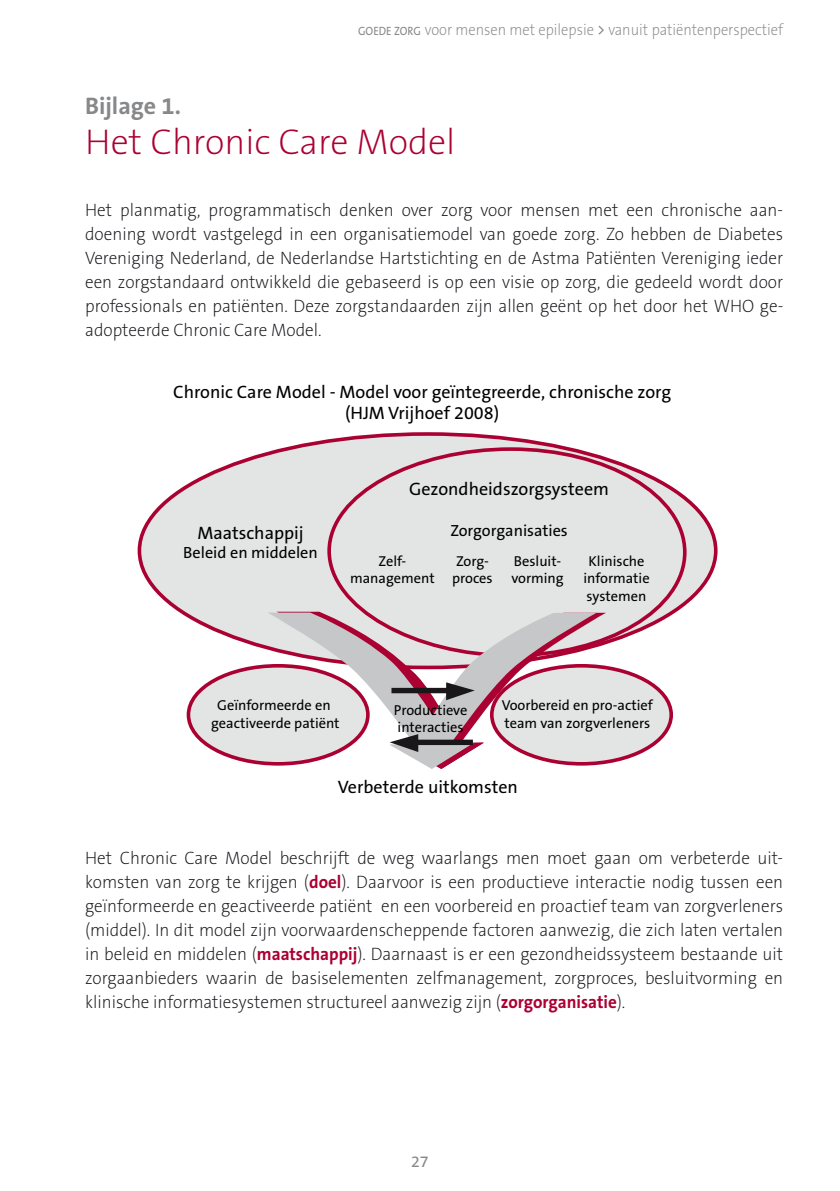
<style>
.page{position:relative;width:840px;height:1191px;background:#fff}
.page>*{position:absolute;margin:0;border:0;box-sizing:border-box;transform-origin:0 0}
.t1{font:200 36px "The Sans B2";color:#ab0132}
.t2{font:700 24px "The Sans B7";color:#87888a}
.t3{font:200 18px/24px "The Sans B2";color:#1a171c;text-align:justify;scale:.95 1}
.t4{font:18px/21.6px "The Sans B5 Plain";color:#000;text-align:center}
.t5{font:16.2px "The Sans B5 Plain";color:#000}
.t6{font:200 16px "The Sans B2";color:#87888a;scale:.91 1}
.t7{font:16px "The Sans B5 Plain";color:#87888a}
.t8{font:14.4px/17.4px "The Sans B5 Plain";color:#000}
.t9{font:12px "The Sans B5 Plain";color:#87888a;scale:.91 1}
.s1{font-family:"The Sans B5 Plain";font-weight:400;font-size:12px}
.s2{font-family:"The Sans B5 Plain";font-weight:400}
.s3{font-family:"The Sans B7";font-weight:700;color:#ab0132}
</style>
<div class="page">
<div style="left:139px;top:434px;width:576px;height:233px;background:#e3e4e4;border-radius:50%"></div>
<div style="left:491px;top:666px;width:179px;height:98px;background:#e3e4e4;border-radius:50%"></div>
<div style="left:188px;top:666px;width:179px;height:98px;background:#e3e4e4;border-radius:50%"></div>
<svg style="left:267px;top:612px;width:338px;height:157px"></svg>
<p class="t9" style="left:358px;top:24px;width:24px">goede</p>
<p class="t6" style="left:394px;top:21px;width:429px"><span class="s1">zorg</span> voor mensen met epilepsie <span class="s2">&gt;</span> vanuit patiëntenperspectief</p>
<h2 class="t2" style="left:85px;top:93px;width:97px">Bijlage 1.</h2>
<h1 class="t1" style="left:85px;top:122px;width:371px">Het Chronic Care Model</h1>
<p class="t3" style="left:85px;top:198px;width:736px">Het planmatig, programmatisch denken over zorg voor mensen met een chronische aan&shy;doening wordt vastgelegd in een organisatiemodel van goede zorg. Zo hebben de Diabetes Vereniging Nederland, de Nederlandse Hartstichting en de Astma Patiënten Vereniging ieder een zorgstandaard ontwikkeld die gebaseerd is op een visie op zorg, die gedeeld wordt door professionals en patiënten. Deze zorgstandaarden zijn allen geënt op het door het WHO ge&shy;adopteerde Chronic Care Model.</p>
<p class="t4" style="left:173px;top:381px;width:499px">Chronic Care Model - Model voor geïntegreerde, chronische zorg (HJM Vrijhoef 2008)</p>
<p class="t4" style="left:409px;top:479px;width:201px">Gezondheidszorgsysteem</p>
<p class="t4" style="left:197px;top:522px;width:108px">Maatschappij</p>
<p class="t5" style="left:450px;top:522px;width:119px">Zorgorganisaties</p>
<p class="t5" style="left:183px;top:544px;width:136px">Beleid en middelen</p>
<p class="t8" style="left:350px;top:553px;width:86px;text-align:center">Zelf&shy;management</p>
<p class="t8" style="left:452px;top:553px;width:42px">Zorg&shy;proces</p>
<p class="t8" style="left:511px;top:553px;width:54px">Besluit&shy;vorming</p>
<p class="t8" style="left:583px;top:553px;width:68px;text-align:center">Klinische informatie systemen</p>
<p class="t8" style="left:211px;top:697px;width:130px;text-align:center">Geïnformeerde en geactiveerde patiënt</p>
<p class="t8" style="left:393px;top:701px;width:75px">Productieve interacties</p>
<p class="t8" style="left:501px;top:697px;width:153px">Voorbereid en pro-actief team van zorgverleners</p>
<p class="t4" style="left:338px;top:777px;width:181px">Verbeterde uitkomsten</p>
<p class="t3" style="left:85px;top:846px;width:736px">Het Chronic Care Model beschrijft de weg waarlangs men moet gaan om verbeterde uit&shy;komsten van zorg te krijgen (<span class="s3">doel</span>). Daarvoor is een productieve interactie nodig tussen een geïnformeerde en geactiveerde patiënt en een voorbereid en proactief team van zorgverleners (middel). In dit model zijn voorwaardenscheppende factoren aanwezig, die zich laten vertalen in beleid en middelen (<span class="s3">maatschappij</span>). Daarnaast is er een gezondheidssysteem bestaande uit zorgaanbieders waarin de basiselementen zelfmanagement, zorgproces, besluitvorming en klinische informatiesystemen structureel aanwezig zijn (<span class="s3">zorgorganisatie</span>).</p>
<p class="t7" style="left:411px;top:1153px;width:19px">27</p>
</div>
